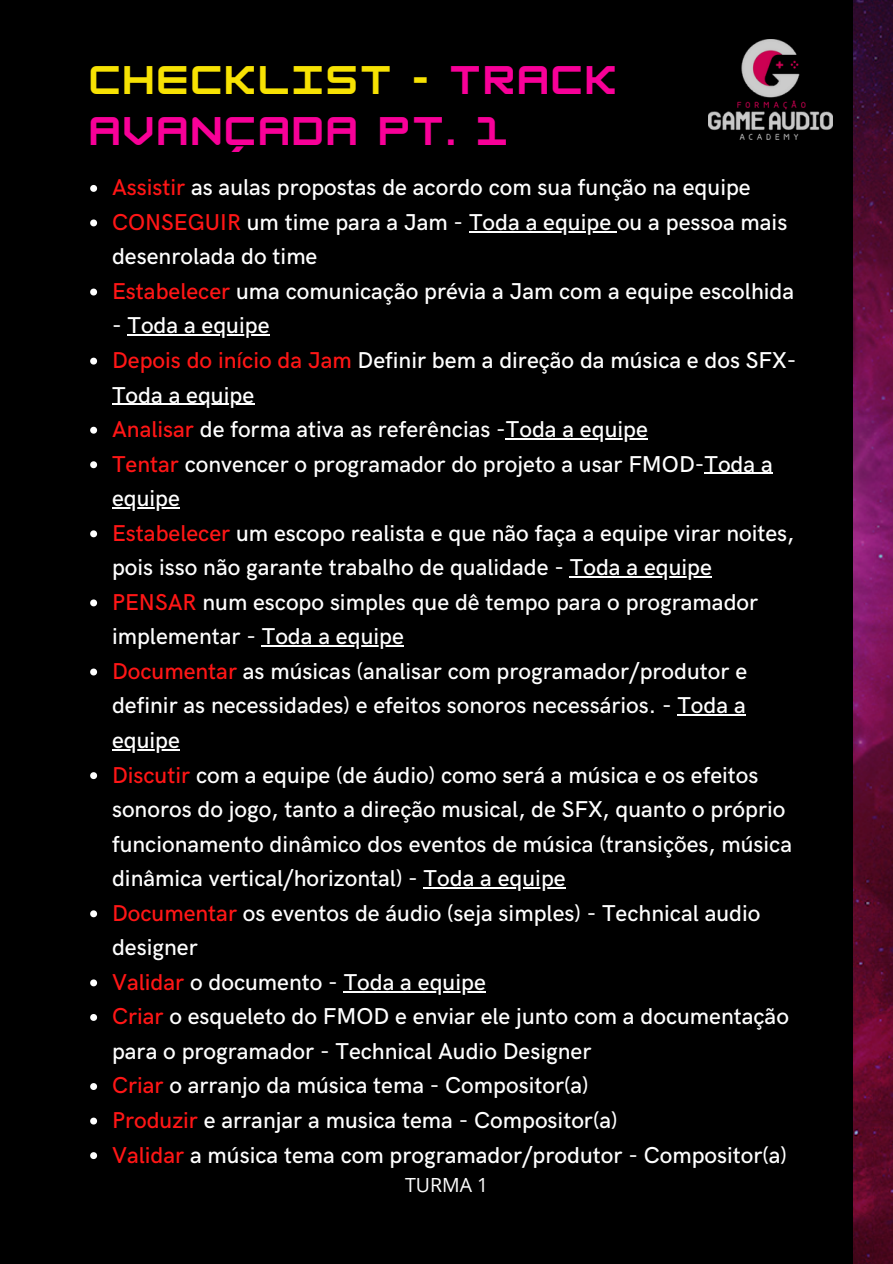
<style>
.page{position:relative;width:893px;height:1264px;background:#fff}
.page>*{position:absolute;margin:0;border:0;box-sizing:border-box;transform-origin:0 0}
.t1{font:700 34.8px/51.8px "HK Modular";letter-spacing:.09em;color:#f80098}
.t2{font:500 22.95px/34.5px "HK Grotesk";color:#fefefe}
.t3{font:500 22.95px/34.5px "HK Grotesk";color:#fff}
.t4{font:19.5px "Open Sans";color:#fff}
.s1{color:#f7e203}
.s2{color:#ff1616}
.s3{color:#fff}
</style>
<div class="page">
<div style="left:0;top:0;width:892px;height:1263px;background:#000"></div>
<img style="left:708px;top:39px;width:124px;height:100px">
<img style="left:853px;top:0;width:39px;height:1263px">
<svg style="left:90px;top:185px;width:7px;height:7px"></svg>
<svg style="left:90px;top:219px;width:7px;height:7px"></svg>
<hr style="left:469px;top:231px;width:148px;height:1px;background:#fff">
<svg style="left:90px;top:288px;width:7px;height:7px"></svg>
<hr style="left:127px;top:334px;width:142px;height:2px;background:#fff">
<svg style="left:90px;top:357px;width:7px;height:7px"></svg>
<hr style="left:112px;top:404px;width:142px;height:1px;background:#fff">
<svg style="left:90px;top:427px;width:7px;height:6px"></svg>
<hr style="left:505px;top:438px;width:143px;height:1px;background:#fefefe">
<svg style="left:90px;top:461px;width:7px;height:7px"></svg>
<hr style="left:704px;top:473px;width:68px;height:1px;background:#fefefe">
<hr style="left:112px;top:507px;width:68px;height:1px;background:#fefefe">
<svg style="left:90px;top:530px;width:7px;height:7px"></svg>
<hr style="left:569px;top:576px;width:143px;height:1px;background:#fff">
<svg style="left:90px;top:599px;width:7px;height:7px"></svg>
<hr style="left:262px;top:645px;width:142px;height:1px;background:#fefefe">
<svg style="left:90px;top:668px;width:7px;height:7px"></svg>
<hr style="left:677px;top:714px;width:68px;height:1px;background:#fefefe">
<hr style="left:112px;top:749px;width:68px;height:1px;background:#fefefe">
<svg style="left:90px;top:772px;width:7px;height:7px"></svg>
<hr style="left:423px;top:887px;width:142px;height:1px;background:#fefefe">
<svg style="left:90px;top:910px;width:7px;height:7px"></svg>
<svg style="left:90px;top:979px;width:7px;height:7px"></svg>
<hr style="left:343px;top:990px;width:143px;height:2px;background:#fefefe">
<svg style="left:90px;top:1014px;width:7px;height:6px"></svg>
<svg style="left:90px;top:1083px;width:7px;height:6px"></svg>
<svg style="left:90px;top:1117px;width:7px;height:7px"></svg>
<svg style="left:90px;top:1152px;width:7px;height:7px"></svg>
<h1 class="t1" style="left:89px;top:54px;width:528px"><span class="s1">CHECKLIST -</span> TRACK<br>AVANÇADA PT. 1</h1>
<p class="t3" style="left:112px;top:171px;width:683px"><span class="s2">Assistir</span> as aulas propostas de acordo com sua função na equipe <span class="s2">CONSEGUIR</span> um time para a Jam - Toda a equipe ou a pessoa mais desenrolada do time<br><span class="s2">Estabelecer</span> uma comunicação prévia a Jam com a equipe escolhida</p>
<p class="t2" style="left:112px;top:309px;width:685px"><span class="s3">- Toda a equipe<br></span><span class="s2">Depois do início da Jam</span> <span class="s3">Definir bem a direção da música e dos SFX-Toda a equipe<br></span><span class="s2">Analisar</span> de forma ativa as referências -Toda a equipe<br><span class="s2">Tentar</span> convencer o programador do projeto a usar FMOD-Toda a equipe<br><span class="s2">Estabelecer</span> <span class="s3">um escopo realista e que não faça a equipe virar noites, pois isso não garante trabalho de qualidade - Toda a equipe </span><span class="s2">PENSAR</span> num escopo simples que dê tempo para o programador implementar - Toda a equipe<br><span class="s2">Documentar</span> as músicas (analisar com programador/produtor e definir as necessidades) e efeitos sonoros necessários. - Toda a equipe<br><span class="s2">Discutir</span> com a equipe (de áudio) como será a música e os efeitos sonoros do jogo, tanto a direção musical, de SFX, quanto o próprio funcionamento dinâmico dos eventos de música (transições, música dinâmica vertical/horizontal) - Toda a equipe<br><span class="s2">Documentar</span> os eventos de áudio (seja simples) - Technical audio designer<br><span class="s2">Validar</span> o documento - Toda a equipe<br><span class="s2">Criar</span> o esqueleto do FMOD e enviar ele junto com a documentação para o programador - Technical Audio Designer<br><span class="s2">Criar</span> o arranjo da música tema - Compositor(a)<br><span class="s2">Produzir</span> e arranjar a musica tema - Compositor(a)<br><span class="s2">Validar</span> a música tema com programador/produtor - Compositor(a)</p>
<p class="t4" style="left:405px;top:1171px;width:85px">TURMA 1</p>
</div>
